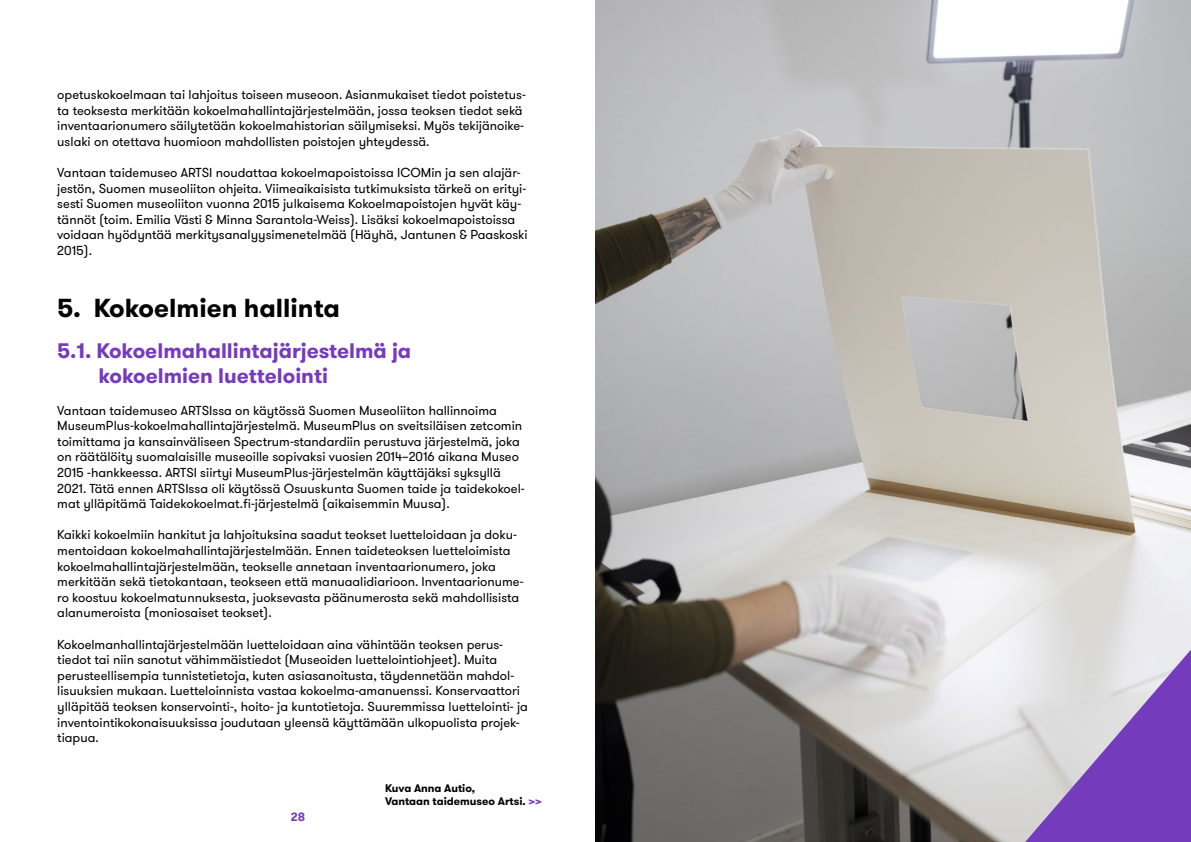
<style>
.page{position:relative;width:1191px;height:842px;background:#fff}
.page>*{position:absolute;margin:0;border:0;box-sizing:border-box;transform-origin:0 0}
.Otsikko{font:700 26px "GT Walsheim";color:#000}
.Alaotsikon_alaosa{font:700 21px/25.2px "GT Walsheim";color:#753bbd}
.Leipis{font:13px/15.6px "GT Walsheim";color:#000}
.t1{font:700 12px "GT Walsheim";color:#753bbd}
.t2{font:700 11px/13.2px "GT Walsheim";color:#000}
.s1{color:#753bbd}
</style>
<div class="page">
<img style="left:595px;top:0;width:595px;height:842px">
<svg style="left:1025px;top:649px;width:166px;height:193px;background:#aa8dcd"></svg>
<p class="Leipis" style="left:57px;top:87px;width:470px">opetuskokoelmaan tai lahjoitus toiseen museoon. Asianmukaiset tiedot poistetus&shy;ta teoksesta merkitään kokoelmahallintajärjestelmään, jossa teoksen tiedot sekä inventaarionumero säilytetään kokoelmahistorian säilymiseksi. Myös tekijänoike&shy;uslaki on otettava huomioon mahdollisten poistojen yhteydessä.</p>
<p class="Leipis" style="left:57px;top:165px;width:472px">Vantaan taidemuseo ARTSI noudattaa kokoelmapoistoissa ICOMin ja sen alajär&shy;jestön, Suomen museoliiton ohjeita. Viimeaikaisista tutkimuksista tärkeä on erityi&shy;sesti Suomen museoliiton vuonna 2015 julkaisema Kokoelmapoistojen hyvät käy&shy;tännöt (toim. Emilia Västi &amp; Minna Sarantola-Weiss). Lisäksi kokoelmapoistoissa voidaan hyödyntää merkitysanalyysimenetelmää (Häyhä, Jantunen &amp; Paaskoski 2015).</p>
<h1 class="Otsikko" style="left:57px;top:291px;width:284px">5. Kokoelmien hallinta</h1>
<p class="Alaotsikon_alaosa" style="left:98px;top:338px;width:314px;text-indent:-41px">5.1. Kokoelmahallintajärjestelmä ja kokoelmien luettelointi</p>
<p class="Leipis" style="left:57px;top:403px;width:469px">Vantaan taidemuseo ARTSIssa on käytössä Suomen Museoliiton hallinnoima MuseumPlus-kokoelmahallintajärjestelmä. MuseumPlus on sveitsiläisen zetcomin toimittama ja kansainväliseen Spectrum-standardiin perustuva järjestelmä, joka on räätälöity suomalaisille museoille sopivaksi vuosien 2014–2016 aikana Museo 2015 -hankkeessa. ARTSI siirtyi MuseumPlus-järjestelmän käyttäjäksi syksyllä 2021. Tätä ennen ARTSIssa oli käytössä Osuuskunta Suomen taide ja taidekokoel&shy;mat ylläpitämä Taidekokoelmat.fi-järjestelmä (aikaisemmin Muusa).</p>
<p class="Leipis" style="left:57px;top:527px;width:468px">Kaikki kokoelmiin hankitut ja lahjoituksina saadut teokset luetteloidaan ja doku&shy;mentoidaan kokoelmahallintajärjestelmään. Ennen taideteoksen luetteloimista kokoelmahallintajärjestelmään, teokselle annetaan inventaarionumero, joka merkitään sekä tietokantaan, teokseen että manuaalidiarioon. Inventaarionume&shy;ro koostuu kokoelmatunnuksesta, juoksevasta päänumerosta sekä mahdollisista alanumeroista (moniosaiset teokset).</p>
<p class="Leipis" style="left:57px;top:637px;width:472px">Kokoelmanhallintajärjestelmään luetteloidaan aina vähintään teoksen perus&shy;tiedot tai niin sanotut vähimmäistiedot (Museoiden luettelointiohjeet). Muita perusteellisempia tunnistetietoja, kuten asiasanoitusta, täydennetään mahdol&shy;lisuuksien mukaan. Luetteloinnista vastaa kokoelma-amanuenssi. Konservaattori ylläpitää teoksen konservointi-, hoito- ja kuntotietoja. Suuremmissa luettelointi- ja inventointikokonaisuuksissa joudutaan yleensä käyttämään ulkopuolista projek&shy;tiapua.</p>
<p class="t2" style="left:385px;top:781px;width:158px">Kuva Anna Autio,<br>Vantaan taidemuseo Artsi. <span class="s1">&gt;&gt;</span></p>
<p class="t1" style="left:291px;top:809px;width:16px">28</p>
</div>
